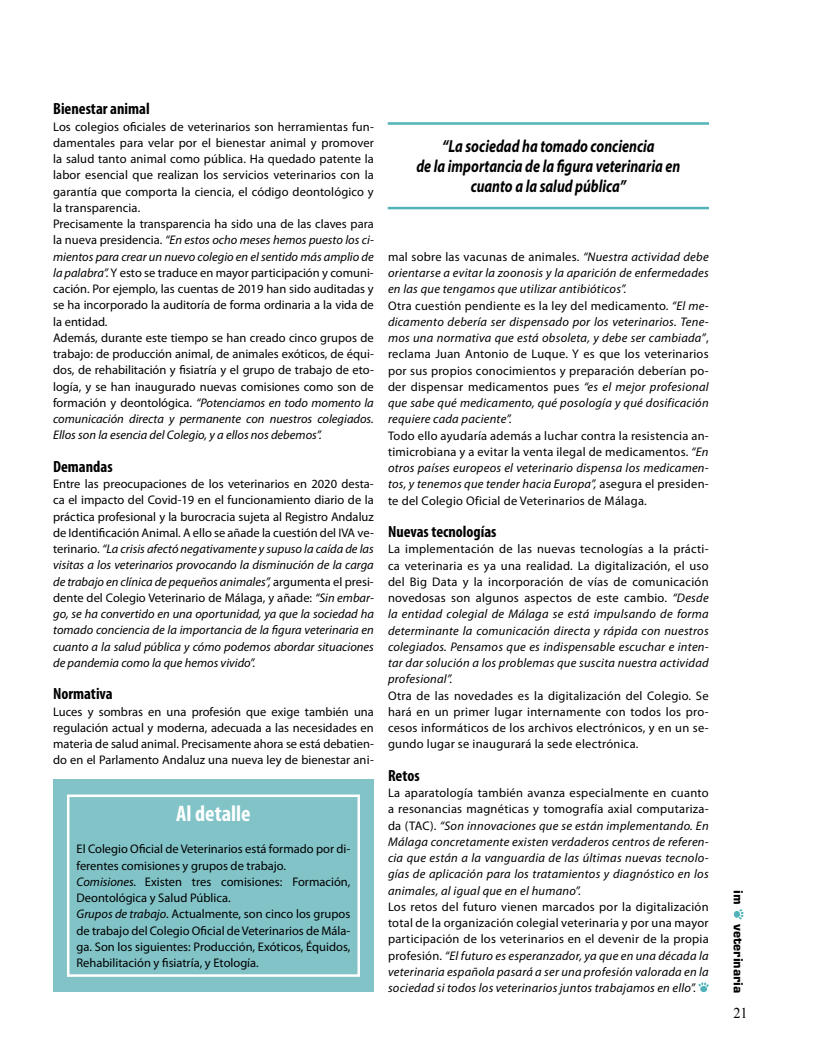
<style>
.page{position:relative;width:815px;height:1063px;background:#fff}
.page>*{position:absolute;margin:0;border:0;box-sizing:border-box;transform-origin:0 0}
.t1{font:700 condensed 22.5px "Myriad Pro";color:#fff}
.t2{font:italic 700 17.5px/20px "Myriad Pro";color:#000;text-align:center;scale:.8 1}
.t3{font:700 condensed 16.25px "Myriad Pro";color:#000}
.t4{font:15px "Times New Roman";color:#000;scale:.95 1}
.t5{font:12.5px/16.2px "Myriad Pro";color:#000;text-align:justify}
.t6{font:italic 12.5px/16.2px "Myriad Pro";letter-spacing:.02em;color:#000;text-align:justify}
.t7{font:700 12.5px "Square 721 BT";color:#000}
.s1{font-style:italic}
.s2{font-style:normal}
</style>
<div class="page">
<div style="left:734px;top:911px;width:6px;height:7px;background:#51b3b9;border-radius:50%"></div>
<svg style="left:739px;top:909px;width:5px;height:10px"></svg>
<div style="left:53px;top:779px;width:321px;height:213px;background:#81c3c7"></div>
<div style="left:67px;top:795px;width:293px;height:182px;border:2px solid #fff"></div>
<div style="left:700px;top:986px;width:7px;height:6px;background:#51b3b9;border-radius:50%"></div>
<svg style="left:698px;top:982px;width:11px;height:5px"></svg>
<hr style="left:388px;top:122px;width:321px;height:3px;background:#51b3b9">
<hr style="left:388px;top:207px;width:321px;height:2px;background:#51b3b9">
<h3 class="t3" style="left:53px;top:99px;width:98px">Bienestar animal</h3>
<p class="t5" style="left:53px;top:118px;width:322px;text-align:left">Los colegios oficiales de veterinarios son herramientas fun&shy;damentales para velar por el bienestar animal y promover la salud tanto animal como pública. Ha quedado patente la labor esencial que realizan los servicios veterinarios con la garantía que comporta la ciencia, el código deontológico y la transparencia.<br>Precisamente la transparencia ha sido una de las claves para la nueva presidencia. <span class="s1">“En estos ocho meses hemos puesto los ci&shy;mientos para crear un nuevo colegio en el sentido más amplio de la palabra”.</span> Y esto se traduce en mayor participación y comuni&shy;cación. Por ejemplo, las cuentas de 2019 han sido auditadas y se ha incorporado la auditoría de forma ordinaria a la vida de la entidad.<br>Además, durante este tiempo se han creado cinco grupos de trabajo: de producción animal, de animales exóticos, de équi&shy;dos, de rehabilitación y fisiatría y el grupo de trabajo de eto&shy;logía, y se han inaugurado nuevas comisiones como son de formación y deontológica. <span class="s1">“Potenciamos en todo momento la comunicación directa y permanente con nuestros colegiados.<br>Ellos son la esencia del Colegio, y a ellos nos debemos”.</span></p>
<h3 class="t3" style="left:53px;top:456px;width:61px">Demandas</h3>
<p class="t6" style="left:53px;top:476px;width:322px"><span class="s2">Entre las preocupaciones de los veterinarios en 2020 desta&shy;ca el impacto del Covid-19 en el funcionamiento diario de la práctica profesional y la burocracia sujeta al Registro Andaluz de Identificación Animal. A ello se añade la cuestión del IVA ve&shy;terinario.</span> “La crisis afectó negativamente y supuso la caída de las visitas a los veterinarios provocando la disminución de la carga de trabajo en clínica de pequeños animales”, <span class="s2">argumenta el presi&shy;dente del Colegio Veterinario de Málaga, y añade:</span> “Sin embar&shy;go, se ha convertido en una oportunidad, ya que la sociedad ha tomado conciencia de la importancia de la figura veterinaria en cuanto a la salud pública y cómo podemos abordar situaciones de pandemia como la que hemos vivido”.</p>
<h3 class="t3" style="left:53px;top:684px;width:61px">Normativa</h3>
<p class="t5" style="left:53px;top:703px;width:322px">Luces y sombras en una profesión que exige también una regulación actual y moderna, adecuada a las necesidades en materia de salud animal. Precisamente ahora se está debatien&shy;do en el Parlamento Andaluz una nueva ley de bienestar ani-</p>
<h1 class="t1" style="left:176px;top:799px;width:76px">Al detalle</h1>
<p class="t5" style="left:77px;top:841px;width:275px;text-align:left">El Colegio Oficial de Veterinarios está formado por di&shy;ferentes comisiones y grupos de trabajo.<br><span class="s1">Comisiones.</span> Existen tres comisiones: Formación, Deontológica y Salud Pública.<br><span class="s1">Grupos de trabajo</span>. Actualmente, son cinco los grupos de trabajo del Colegio Oficial de Veterinarios de Mála&shy;ga. Son los siguientes: Producción, Exóticos, Équidos, Rehabilitación y fisiatría, y Etología.</p>
<h2 class="t2" style="left:416px;top:136px;width:331px">“La sociedad ha tomado conciencia<br>de la importancia de la figura veterinaria en cuanto a la salud pública”</h2>
<p class="t6" style="left:388px;top:248px;width:322px;text-align:left"><span class="s2">mal sobre las vacunas de animales.</span> “Nuestra actividad debe orientarse a evitar la zoonosis y la aparición de enfermedades en las que tengamos que utilizar antibióticos”.<br><span class="s2">Otra cuestión pendiente es la ley del medicamento.</span> “El me&shy;dicamento debería ser dispensado por los veterinarios. Tene&shy;mos una normativa que está obsoleta, y debe ser cambiada”<span class="s2">, reclama Juan Antonio de Luque. Y es que los veterinarios por sus propios conocimientos y preparación deberían po&shy;der dispensar medicamentos pues</span> “es el mejor profesional que sabe qué medicamento, qué posología y qué dosificación requiere cada paciente”.</p>
<p class="t5" style="left:388px;top:427px;width:322px">Todo ello ayudaría además a luchar contra la resistencia an&shy;timicrobiana y a evitar la venta ilegal de medicamentos. <span class="s1">“En otros países europeos el veterinario dispensa los medicamen&shy;tos, y tenemos que tender hacia Europa”,</span> asegura el presiden&shy;te del Colegio Oficial de Veterinarios de Málaga.</p>
<h3 class="t3" style="left:388px;top:522px;width:110px">Nuevas tecnologías</h3>
<p class="t6" style="left:388px;top:541px;width:322px"><span class="s2">La implementación de las nuevas tecnologías a la prácti&shy;ca veterinaria es ya una realidad. La digitalización, el uso del Big Data y la incorporación de vías de comunicación novedosas son algunos aspectos de este cambio.</span> “Desde la entidad colegial de Málaga se está impulsando de forma determinante la comunicación directa y rápida con nuestros colegiados. Pensamos que es indispensable escuchar e inten&shy;tar dar solución a los problemas que suscita nuestra actividad profesional”.</p>
<p class="t5" style="left:388px;top:687px;width:322px">Otra de las novedades es la digitalización del Colegio. Se hará en un primer lugar internamente con todos los pro&shy;cesos informáticos de los archivos electrónicos, y en un se&shy;gundo lugar se inaugurará la sede electrónica.</p>
<h3 class="t3" style="left:388px;top:765px;width:33px">Retos</h3>
<p class="t6" style="left:388px;top:785px;width:322px"><span class="s2">La aparatología también avanza especialmente en cuanto a resonancias magnéticas y tomografía axial computariza&shy;da (TAC).</span> “Son innovaciones que se están implementando. En Málaga concretamente existen verdaderos centros de referen&shy;cia que están a la vanguardia de las últimas nuevas tecnolo&shy;gías de aplicación para los tratamientos y diagnóstico en los animales, al igual que en el humano”.</p>
<p class="t5" style="left:388px;top:898px;width:322px">Los retos del futuro vienen marcados por la digitalización total de la organización colegial veterinaria y por una mayor participación de los veterinarios en el devenir de la propia profesión. <span class="s1">“El futuro es esperanzador, ya que en una década la veterinaria española pasará a ser una profesión valorada en la sociedad si todos los veterinarios juntos trabajamos en ello”.</span></p>
<p class="t7" style="left:746px;top:890px;width:16px;rotate:90deg">im</p>
<p class="t7" style="left:746px;top:924px;width:71px;rotate:90deg">veterinaria</p>
<p class="t4" style="left:733px;top:1003px;width:17px">21</p>
</div>
